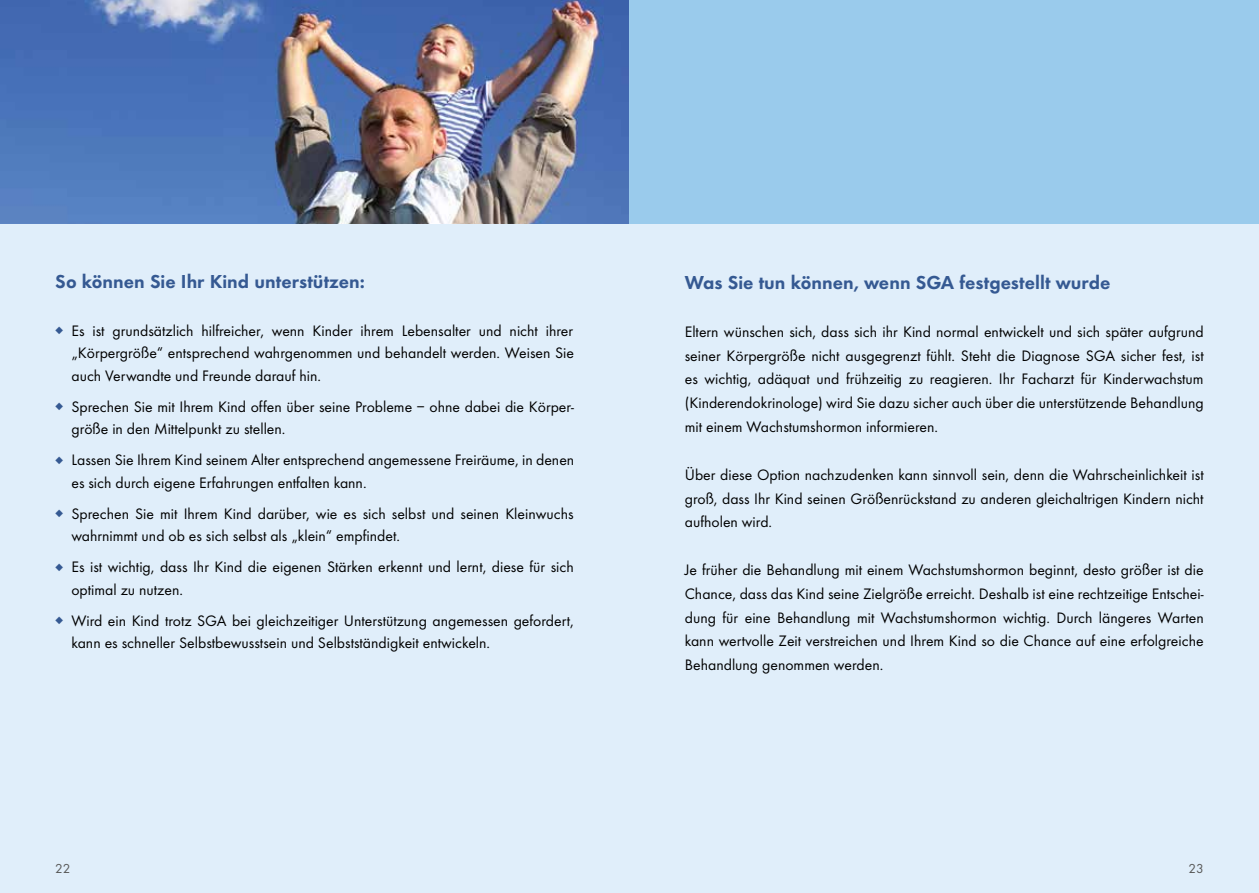
<style>
.page{position:relative;width:1259px;height:893px;background:#e0eefa}
.page>*{position:absolute;margin:0;border:0;box-sizing:border-box;transform-origin:0 0}
.t1{font:800 19.5px "Futura EF";color:#355992}
.t2{font:15.75px/23.9px "Futura EF";color:#000}
.t3{font:13.5px "Futura EF";color:#575756}
.s1{color:#355992}
</style>
<div class="page">
<img style="left:0;top:0;width:629px;height:223px">
<div style="left:629px;top:0;width:630px;height:223px;background:#9acbec"></div>
<p class="t1" style="left:55px;top:270px;width:311px">So können Sie Ihr Kind unterstützen:</p>
<p class="t2" style="left:71px;top:319px;width:504px;line-height:22.5px;text-align:justify;text-indent:-16px"><span class="s1">◆</span> Es ist grundsätzlich hilfreicher, wenn Kinder ihrem Lebensalter und nicht ihrer „Körpergröße“ entsprechend wahrgenommen und behandelt werden. Weisen Sie auch Verwandte und Freunde darauf hin.</p>
<p class="t2" style="left:71px;top:395px;width:504px;line-height:22.5px;text-indent:-16px"><span class="s1">◆</span> Sprechen Sie mit Ihrem Kind offen über seine Probleme – ohne dabei die Körper&shy;größe in den Mittelpunkt zu stellen.</p>
<p class="t2" style="left:71px;top:449px;width:504px;line-height:22.5px;text-indent:-16px"><span class="s1">◆</span> Lassen Sie Ihrem Kind seinem Alter entsprechend angemessene Freiräume, in denen es sich durch eigene Erfahrungen entfalten kann.</p>
<p class="t2" style="left:71px;top:502px;width:504px;line-height:22.5px;text-indent:-16px"><span class="s1">◆</span> Sprechen Sie mit Ihrem Kind darüber, wie es sich selbst und seinen Kleinwuchs wahrnimmt und ob es sich selbst als „klein“ empfindet.</p>
<p class="t2" style="left:71px;top:556px;width:504px;line-height:22.5px;text-indent:-16px"><span class="s1">◆</span> Es ist wichtig, dass Ihr Kind die eigenen Stärken erkennt und lernt, diese für sich optimal zu nutzen.</p>
<p class="t2" style="left:71px;top:609px;width:504px;line-height:22.5px;text-indent:-16px"><span class="s1">◆</span> Wird ein Kind trotz SGA bei gleichzeitiger Unterstützung angemessen gefordert, kann es schneller Selbstbewusstsein und Selbstständigkeit entwickeln.</p>
<p class="t1" style="left:685px;top:271px;width:427px">Was Sie tun können, wenn SGA festgestellt wurde</p>
<p class="t2" style="left:685px;top:320px;width:520px;text-align:justify">Eltern wünschen sich, dass sich ihr Kind normal entwickelt und sich später aufgrund seiner Körpergröße nicht ausgegrenzt fühlt. Steht die Diagnose SGA sicher fest, ist es wichtig, adäquat und frühzeitig zu reagieren. Ihr Facharzt für Kinderwachstum (Kinderendokrinologe) wird Sie dazu sicher auch über die unterstützende Behandlung mit einem Wachstumshormon informieren.</p>
<p class="t2" style="left:685px;top:463px;width:520px;text-align:justify">Über diese Option nachzudenken kann sinnvoll sein, denn die Wahrscheinlichkeit ist groß, dass Ihr Kind seinen Größenrückstand zu anderen gleichaltrigen Kindern nicht aufholen wird.</p>
<p class="t2" style="left:685px;top:558px;width:520px;text-align:justify">Je früher die Behandlung mit einem Wachstumshormon beginnt, desto größer ist die Chance, dass das Kind seine Zielgröße erreicht. Deshalb ist eine rechtzeitige Entschei&shy;dung für eine Behandlung mit Wachstumshormon wichtig. Durch längeres Warten kann wertvolle Zeit verstreichen und Ihrem Kind so die Chance auf eine erfolgreiche Behandlung genommen werden.</p>
<p class="t3" style="left:55px;top:860px;width:17px">22</p>
<p class="t3" style="left:1188px;top:860px;width:17px">23</p>
</div>
